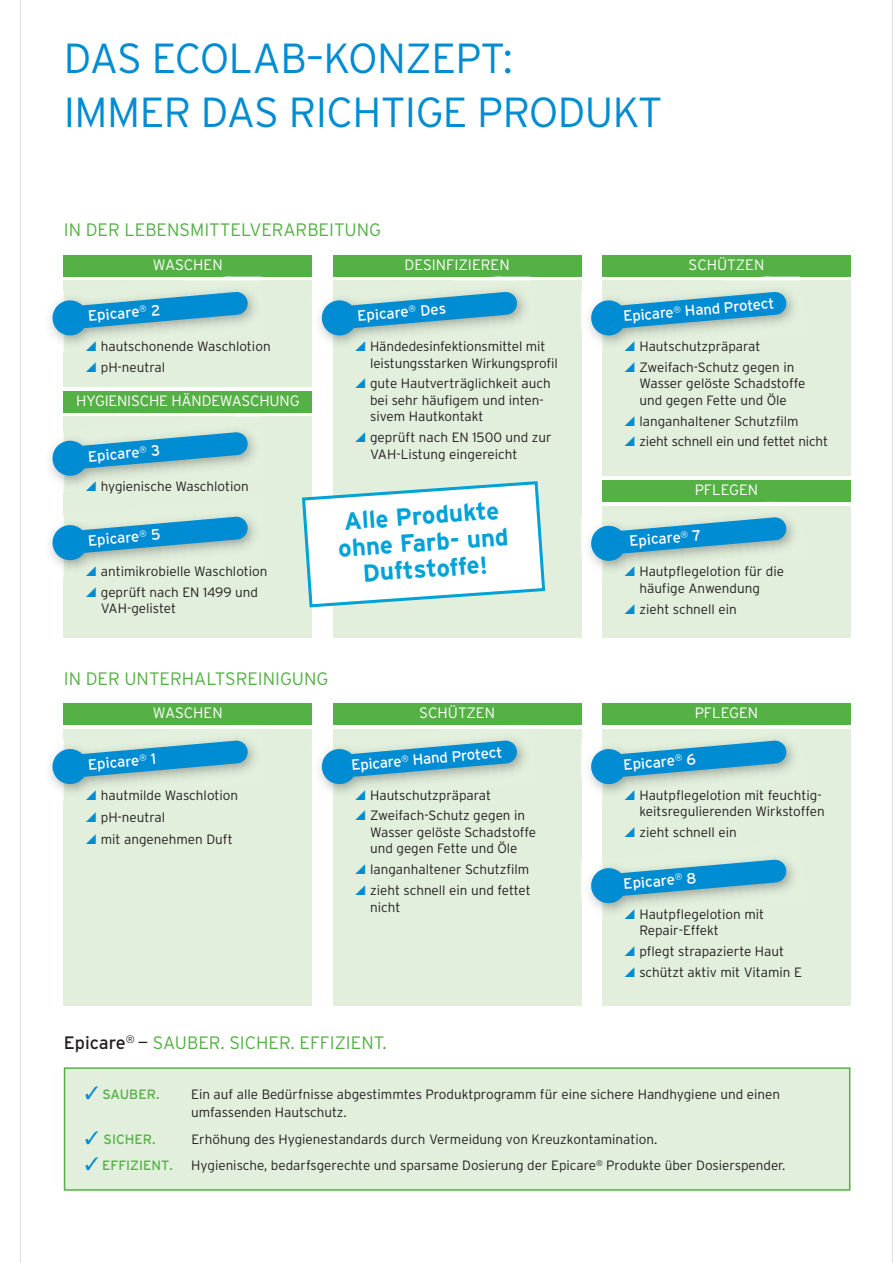
<style>
.page{position:relative;width:893px;height:1263px;background:#fff}
.page>*{position:absolute;margin:0;border:0;box-sizing:border-box;transform-origin:0 0}
.t1{font:300 42px/54px "Interstate Plus";letter-spacing:-.015em;color:#008cd2}
.t2{font:700 24.45px/26.5px "Interstate Plus";color:#00a2d7;text-align:center}
.t3{font:300 18px "Interstate Plus";color:#55b145}
.t4{font:15px "Interstate Plus";color:#fff}
.t5{font:300 15px "Interstate Plus";color:#fff}
.t6{font:300 13.5px/16.5px "Interstate Plus";color:#231f20}
.t7{font:13.5px "Interstate Plus";color:#55b145}
.s1{font-weight:400;color:#231f20}
.s2{color:#231f20}
.s3{color:#008cd2}
</style>
<div class="page">
<div style="left:65px;top:1069px;width:784px;height:120px;background:#e2efdc"></div>
<div style="left:64px;top:1067px;width:786px;height:124px;border:2px solid #55b145"></div>
<div style="left:333px;top:255px;width:248px;height:21px;background:#55b145"></div>
<div style="left:64px;top:255px;width:248px;height:21px;background:#55b145"></div>
<div style="left:64px;top:281px;width:248px;height:106px;background:#e2efdc"></div>
<div style="left:333px;top:281px;width:248px;height:357px;background:#e2efdc"></div>
<div style="left:602px;top:281px;width:248px;height:195px;background:#e2efdc"></div>
<div style="left:602px;top:255px;width:248px;height:21px;background:#55b145"></div>
<div style="left:602px;top:480px;width:248px;height:22px;background:#55b145"></div>
<img style="left:180px;top:276px;width:82px;height:5px">
<img style="left:49px;top:291px;width:15px;height:63px">
<div style="left:64px;top:391px;width:248px;height:21px;background:#55b145"></div>
<div style="left:64px;top:417px;width:248px;height:221px;background:#e2efdc"></div>
<img style="left:49px;top:431px;width:15px;height:63px">
<svg style="left:52px;top:432px;width:196px;height:44px"></svg>
<img style="left:49px;top:539px;width:15px;height:40px">
<img style="left:64px;top:520px;width:191px;height:49px">
<svg style="left:52px;top:516px;width:196px;height:44px"></svg>
<img style="left:449px;top:276px;width:82px;height:5px">
<img style="left:319px;top:314px;width:2px;height:15px">
<img style="left:718px;top:276px;width:82px;height:5px">
<img style="left:581px;top:291px;width:10px;height:63px">
<img style="left:765px;top:290px;width:29px;height:30px">
<div style="left:333px;top:704px;width:248px;height:21px;background:#55b145"></div>
<div style="left:64px;top:704px;width:248px;height:21px;background:#55b145"></div>
<div style="left:64px;top:729px;width:248px;height:277px;background:#e2efdc"></div>
<div style="left:333px;top:729px;width:248px;height:277px;background:#e2efdc"></div>
<div style="left:602px;top:729px;width:248px;height:277px;background:#e2efdc"></div>
<div style="left:602px;top:704px;width:248px;height:21px;background:#55b145"></div>
<img style="left:49px;top:739px;width:15px;height:64px">
<img style="left:64px;top:739px;width:191px;height:54px">
<svg style="left:52px;top:740px;width:196px;height:44px"></svg>
<img style="left:333px;top:739px;width:192px;height:54px">
<svg style="left:321px;top:740px;width:196px;height:44px"></svg>
<img style="left:602px;top:739px;width:192px;height:54px">
<svg style="left:591px;top:740px;width:195px;height:44px"></svg>
<img style="left:602px;top:862px;width:192px;height:50px">
<svg style="left:591px;top:859px;width:195px;height:44px"></svg>
<div style="left:602px;top:506px;width:248px;height:132px;background:#e2efdc"></div>
<img style="left:602px;top:516px;width:192px;height:54px">
<svg style="left:591px;top:517px;width:195px;height:44px"></svg>
<svg style="left:302px;top:481px;width:244px;height:127px"></svg>
<svg style="left:52px;top:292px;width:196px;height:59px"></svg>
<svg style="left:86px;top:566px;width:10px;height:3px"></svg>
<svg style="left:321px;top:292px;width:196px;height:55px"></svg>
<svg style="left:591px;top:292px;width:195px;height:52px"></svg>
<svg style="left:86px;top:790px;width:10px;height:3px"></svg>
<svg style="left:355px;top:790px;width:10px;height:3px"></svg>
<svg style="left:625px;top:790px;width:9px;height:3px"></svg>
<svg style="left:625px;top:909px;width:9px;height:3px"></svg>
<svg style="left:625px;top:567px;width:9px;height:3px"></svg>
<h1 class="t1" style="left:64px;top:36px;width:600px">DAS ECOLAB–KONZEPT:<br>IMMER DAS RICHTIGE PRODUKT</h1>
<h3 class="t3" style="left:64px;top:223px;width:319px">IN DER LEBENSMITTELVERARBEITUNG</h3>
<p class="t5" style="left:153px;top:259px;width:71px">WASCHEN</p>
<p class="t5" style="left:404px;top:259px;width:107px">DESINFIZIEREN</p>
<p class="t5" style="left:689px;top:259px;width:77px">SCHÜTZEN</p>
<p class="t4" style="left:87px;top:310px;width:74px;rotate:-5deg">Epicare<sup>®</sup> 2</p>
<p class="t6" style="left:101px;top:337px;width:171px;line-height:20.7px">hautschonende Waschlotion pH-neutral</p>
<p class="t5" style="left:76px;top:395px;width:225px">HYGIENISCHE HÄNDEWASCHUNG</p>
<p class="t4" style="left:87px;top:451px;width:74px;rotate:-5deg">Epicare<sup>®</sup> 3</p>
<p class="t6" style="left:101px;top:480px;width:150px">hygienische Waschlotion</p>
<p class="t4" style="left:87px;top:535px;width:74px;rotate:-5deg">Epicare<sup>®</sup> 5</p>
<p class="t6" style="left:101px;top:562px;width:168px;line-height:20.7px">antimikrobielle Waschlotion geprüft nach EN 1499 und</p>
<p class="t6" style="left:101px;top:601px;width:77px">VAH-gelistet</p>
<p class="t4" style="left:357px;top:310px;width:91px;rotate:-5deg">Epicare<sup>®</sup> Des</p>
<p class="t6" style="left:370px;top:339px;width:189px">Händedesinfektionsmittel mit leistungsstarken Wirkungsprofil</p>
<p class="t6" style="left:370px;top:377px;width:182px">gute Hautverträglichkeit auch bei sehr häufigem und inten&shy;sivem Hautkontakt</p>
<p class="t6" style="left:370px;top:430px;width:183px">geprüft nach EN 1500 und zur<br>VAH-Listung eingereicht</p>
<h2 class="t2" style="left:336px;top:509px;width:172px;rotate:-4deg">Alle Produkte ohne Farb- und<br>Duftstoffe!</h2>
<p class="t4" style="left:623px;top:311px;width:153px;rotate:-5deg">Epicare<sup>®</sup> Hand Protect</p>
<p class="t6" style="left:639px;top:337px;width:157px;line-height:20.7px">Hautschutzpräparat<br>Zweifach-Schutz gegen in</p>
<p class="t6" style="left:639px;top:377px;width:168px">Wasser gelöste Schadstoffe und gegen Fette und Öle</p>
<p class="t6" style="left:639px;top:412px;width:190px;line-height:20.7px">langanhaltener Schutzfilm zieht schnell ein und fettet nicht</p>
<p class="t5" style="left:695px;top:484px;width:65px">PFLEGEN</p>
<p class="t4" style="left:629px;top:535px;width:74px;rotate:-5deg">Epicare<sup>®</sup> 7</p>
<p class="t6" style="left:639px;top:565px;width:146px">Hautpflegelotion für die häufige Anwendung</p>
<p class="t6" style="left:639px;top:602px;width:99px">zieht schnell ein</p>
<h3 class="t3" style="left:64px;top:672px;width:266px">IN DER UNTERHALTSREINIGUNG</h3>
<p class="t5" style="left:153px;top:707px;width:71px">WASCHEN</p>
<p class="t5" style="left:419px;top:707px;width:77px">SCHÜTZEN</p>
<p class="t5" style="left:695px;top:707px;width:65px">PFLEGEN</p>
<p class="t4" style="left:87px;top:759px;width:70px;rotate:-5deg">Epicare<sup>®</sup> 1</p>
<p class="t6" style="left:101px;top:785px;width:139px;line-height:22.2px">hautmilde Waschlotion pH-neutral<br>mit angenehmen Duft</p>
<p class="t4" style="left:351px;top:759px;width:153px;rotate:-5deg">Epicare<sup>®</sup> Hand Protect</p>
<p class="t6" style="left:370px;top:786px;width:157px;line-height:20.7px">Hautschutzpräparat<br>Zweifach-Schutz gegen in</p>
<p class="t6" style="left:370px;top:825px;width:168px">Wasser gelöste Schadstoffe und gegen Fette und Öle</p>
<p class="t6" style="left:370px;top:860px;width:162px;line-height:20.7px">langanhaltener Schutzfilm zieht schnell ein und fettet</p>
<p class="t6" style="left:370px;top:900px;width:32px">nicht</p>
<p class="t4" style="left:623px;top:759px;width:74px;rotate:-5deg">Epicare<sup>®</sup> 6</p>
<p class="t6" style="left:639px;top:788px;width:187px">Hautpflegelotion mit feuchtig&shy;keitsregulierenden Wirkstoffen</p>
<p class="t6" style="left:639px;top:825px;width:99px">zieht schnell ein</p>
<p class="t4" style="left:623px;top:878px;width:75px;rotate:-5deg">Epicare<sup>®</sup> 8</p>
<p class="t6" style="left:639px;top:907px;width:126px">Hautpflegelotion mit<br>Repair-Effekt</p>
<p class="t6" style="left:639px;top:942px;width:164px;line-height:20.7px">pflegt strapazierte Haut schützt aktiv mit Vitamin E</p>
<h3 class="t3" style="left:64px;top:1035px;width:325px"><span class="s1">Epicare</span><sup>®</sup> <span class="s2">—</span> SAUBER. SICHER. EFFIZIENT.</h3>
<p class="t7" style="left:85px;top:1089px;width:76px"><span class="s3">✓</span> SAUBER.</p>
<p class="t6" style="left:191px;top:1087px;width:590px;line-height:18px">Ein auf alle Bedürfnisse abgestimmtes Produktprogramm für eine sichere Handhygiene und einen umfassenden Hautschutz.</p>
<p class="t7" style="left:85px;top:1134px;width:72px"><span class="s3">✓</span> SICHER.</p>
<p class="t6" style="left:191px;top:1132px;width:468px">Erhöhung des Hygienestandards durch Vermeidung von Kreuzkontamination.</p>
<p class="t7" style="left:85px;top:1160px;width:89px"><span class="s3">✓</span> EFFIZIENT.</p>
<p class="t6" style="left:191px;top:1158px;width:596px">Hygienische, bedarfsgerechte und sparsame Dosierung der Epicare<sup>®</sup> Produkte über Dosierspender.</p>
</div>
